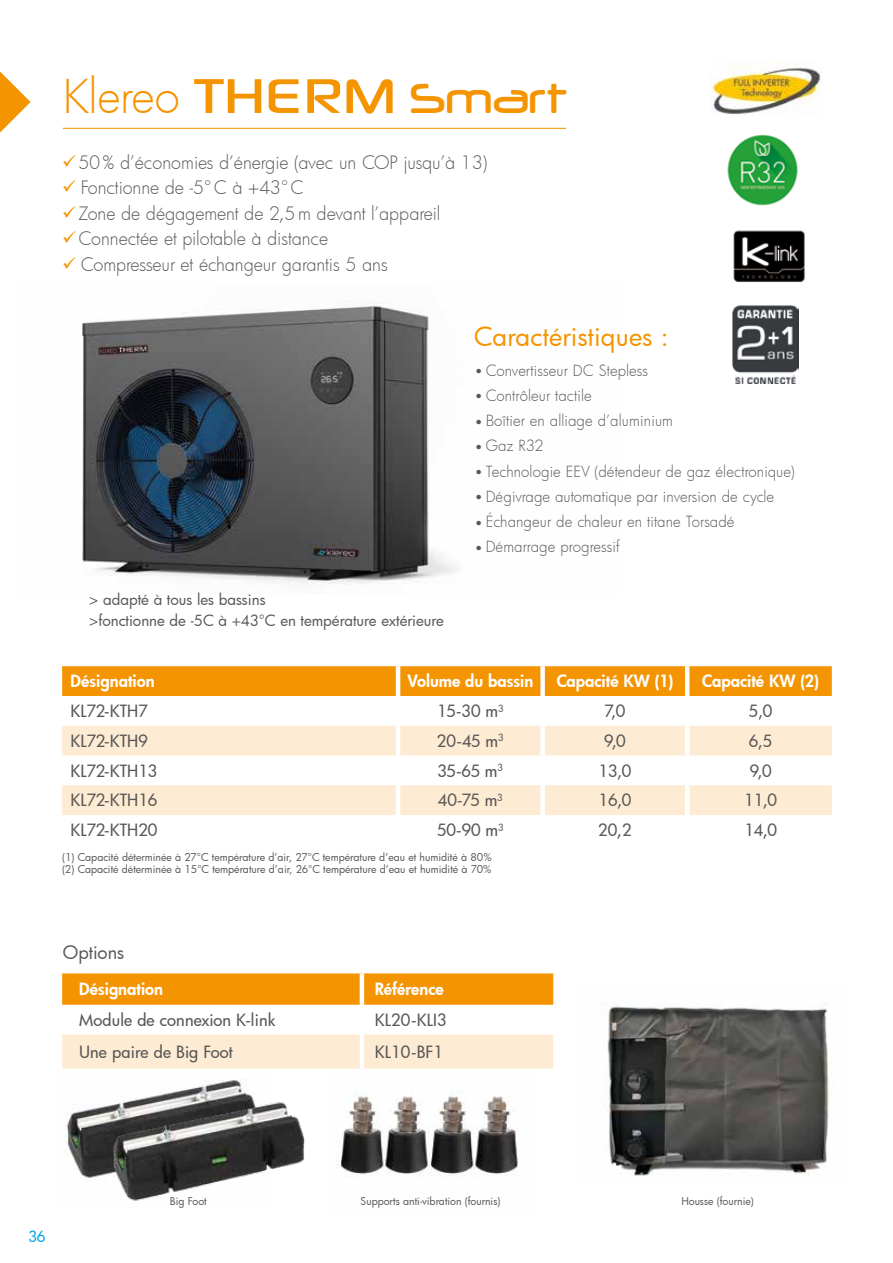
<style>
.page{position:relative;width:893px;height:1263px;background:#fff}
.page>*{position:absolute;margin:0;border:0;box-sizing:border-box;transform-origin:0 0}
.t1{font:300 45.6px "Futura";letter-spacing:-.01em;color:#f49400}
.t2{font:25.5px "Futura";letter-spacing:.005em;color:#f49400}
.t3{font:300 18px "Futura";letter-spacing:-.005em;color:#575756}
.t4{font:18px "Futura";color:#575756}
.t5{font:500 16.5px "Futura";color:#575756}
.t6{font:800 16.5px "Futura";color:#fff}
.t7{font:300 15px "Futura";letter-spacing:.005em;color:#575756}
.t8{font:15px/21px "Futura";color:#575756}
.t9{font:500 15px "Futura";color:#00a6e7}
.t10{font:10.5px/12px "Futura";color:#575756}
.s1{font-family:"Sony Sketch EF";font-weight:400;font-size:69px}
.s2{font-family:"Neuropol";font-weight:400;font-size:49.2px}
.s3{color:#f49400}
</style>
<div class="page">
<img style="left:607px;top:1004px;width:222px;height:172px">
<img style="left:62px;top:1068px;width:40px;height:110px">
<img style="left:102px;top:1068px;width:216px;height:133px">
<img style="left:82px;top:301px;width:377px;height:284px">
<img style="left:733px;top:306px;width:66px;height:77px">
<img style="left:727px;top:134px;width:71px;height:72px">
<img style="left:711px;top:64px;width:110px;height:50px">
<img style="left:733px;top:230px;width:72px;height:52px">
<div style="left:62px;top:666px;width:770px;height:30px;background:#f49400"></div>
<svg style="left:63px;top:725px;width:768px;height:1px"></svg>
<svg style="left:62px;top:726px;width:770px;height:89px;fill:#feebd3"></svg>
<hr style="left:396px;top:666px;width:4px;height:30px;background:#fff">
<div style="left:540px;top:666px;width:5px;height:30px;background:#fff"></div>
<hr style="left:685px;top:666px;width:4px;height:30px;background:#fff">
<hr style="left:396px;top:696px;width:4px;height:30px;background:#fff">
<div style="left:540px;top:696px;width:5px;height:30px;background:#fff"></div>
<hr style="left:685px;top:696px;width:4px;height:30px;background:#fff">
<hr style="left:396px;top:726px;width:4px;height:29px;background:#fff">
<div style="left:540px;top:726px;width:5px;height:29px;background:#fff"></div>
<hr style="left:685px;top:726px;width:4px;height:29px;background:#fff">
<hr style="left:396px;top:755px;width:4px;height:30px;background:#fff">
<div style="left:540px;top:755px;width:5px;height:30px;background:#fff"></div>
<hr style="left:685px;top:755px;width:4px;height:30px;background:#fff">
<hr style="left:396px;top:785px;width:4px;height:30px;background:#fff">
<div style="left:540px;top:785px;width:5px;height:30px;background:#fff"></div>
<hr style="left:685px;top:785px;width:4px;height:30px;background:#fff">
<hr style="left:63px;top:128px;width:503px;height:1px;background:#f49400">
<img style="left:328px;top:1068px;width:206px;height:109px">
<div style="left:62px;top:973px;width:491px;height:32px;background:#f49400"></div>
<div style="left:62px;top:1034px;width:491px;height:34px;background:#feebd3"></div>
<hr style="left:360px;top:973px;width:4px;height:32px;background:#fff">
<hr style="left:360px;top:1034px;width:4px;height:34px;background:#fff">
<svg style="left:0;top:71px;width:31px;height:62px"></svg>
<h1 class="t1" style="left:63px;top:66px;width:505px">Klereo <span class="s1">THERM</span> <span class="s2">Smart</span></h1>
<p class="t3" style="left:62px;top:150px;width:427px"><span class="s3">✓</span>50% d’économies d’énergie (avec un COP jusqu’à 13)</p>
<p class="t3" style="left:62px;top:176px;width:243px"><span class="s3">✓</span> Fonctionne de -5°C à +43°C</p>
<p class="t3" style="left:62px;top:201px;width:380px"><span class="s3">✓</span>Zone de dégagement de 2,5m devant l’appareil</p>
<p class="t3" style="left:62px;top:227px;width:268px"><span class="s3">✓</span>Connectée et pilotable à distance</p>
<p class="t3" style="left:62px;top:252px;width:327px"><span class="s3">✓</span> Compresseur et échangeur garantis 5 ans</p>
<p class="t8" style="left:89px;top:589px;width:356px">&gt; adapté à tous les bassins<br>&gt;fonctionne de -5C à +43°C en température extérieure</p>
<h2 class="t2" style="left:474px;top:319px;width:196px">Caractéristiques :</h2>
<p class="t7" style="left:474px;top:360px;width:175px">•Convertisseur DC Stepless</p>
<p class="t7" style="left:474px;top:385px;width:119px">•Contrôleur tactile</p>
<p class="t7" style="left:474px;top:411px;width:200px">•Boîtier en alliage d’aluminium</p>
<p class="t7" style="left:474px;top:436px;width:71px">• Gaz R32</p>
<p class="t7" style="left:474px;top:461px;width:322px">• Technologie EEV (détendeur de gaz électronique)</p>
<p class="t7" style="left:474px;top:486px;width:302px">• Dégivrage automatique par inversion de cycle</p>
<p class="t7" style="left:474px;top:511px;width:262px">• Échangeur de chaleur en titane Torsadé</p>
<p class="t7" style="left:474px;top:537px;width:147px">•Démarrage progressif</p>
<p class="t6" style="left:71px;top:670px;width:86px">Désignation</p>
<p class="t6" style="left:407px;top:670px;width:128px">Volume du bassin</p>
<p class="t6" style="left:557px;top:670px;width:118px">Capacité KW (1)</p>
<p class="t6" style="left:702px;top:670px;width:118px">Capacité KW (2)</p>
<p class="t5" style="left:71px;top:700px;width:79px">KL72-KTH7</p>
<p class="t5" style="left:437px;top:700px;width:68px">15-30 m<sup>3</sup></p>
<p class="t5" style="left:604px;top:700px;width:22px">7,0</p>
<p class="t5" style="left:749px;top:700px;width:25px">5,0</p>
<p class="t5" style="left:71px;top:730px;width:79px">KL72-KTH9</p>
<p class="t5" style="left:437px;top:730px;width:68px">20-45 m<sup>3</sup></p>
<p class="t5" style="left:604px;top:730px;width:23px">9,0</p>
<p class="t5" style="left:749px;top:730px;width:25px">6,5</p>
<p class="t5" style="left:71px;top:759px;width:88px">KL72-KTH13</p>
<p class="t5" style="left:437px;top:759px;width:67px">35-65 m<sup>3</sup></p>
<p class="t5" style="left:598px;top:759px;width:34px">13,0</p>
<p class="t5" style="left:750px;top:759px;width:23px">9,0</p>
<p class="t5" style="left:71px;top:789px;width:88px">KL72-KTH16</p>
<p class="t5" style="left:438px;top:789px;width:67px">40-75 m<sup>3</sup></p>
<p class="t5" style="left:599px;top:789px;width:34px">16,0</p>
<p class="t5" style="left:744px;top:789px;width:34px">11,0</p>
<p class="t5" style="left:71px;top:819px;width:88px">KL72-KTH20</p>
<p class="t5" style="left:437px;top:819px;width:68px">50-90 m<sup>3</sup></p>
<p class="t5" style="left:598px;top:819px;width:35px">20,2</p>
<p class="t5" style="left:744px;top:819px;width:34px">14,0</p>
<p class="t10" style="left:62px;top:851px;width:431px">(1) Capacité déterminée à 27°C température d’air, 27°C température d’eau et humidité à 80% (2) Capacité déterminée à 15°C température d’air, 26°C température d’eau et humidité à 70%</p>
<p class="t4" style="left:63px;top:940px;width:63px">Options</p>
<p class="t6" style="left:79px;top:978px;width:86px">Désignation</p>
<p class="t6" style="left:375px;top:978px;width:70px">Référence</p>
<p class="t5" style="left:79px;top:1008px;width:198px">Module de connexion K-link</p>
<p class="t5" style="left:375px;top:1008px;width:74px">KL20-KLI3</p>
<p class="t5" style="left:79px;top:1040px;width:155px">Une paire de Big Foot</p>
<p class="t5" style="left:375px;top:1040px;width:70px">KL10-BF1</p>
<p class="t9" style="left:28px;top:1226px;width:18px">36</p>
<p class="t10" style="left:170px;top:1195px;width:38px">Big Foot</p>
<p class="t10" style="left:360px;top:1195px;width:142px">Supports anti-vibration (fournis)</p>
<p class="t10" style="left:681px;top:1195px;width:74px">Housse (fournie)</p>
</div>
